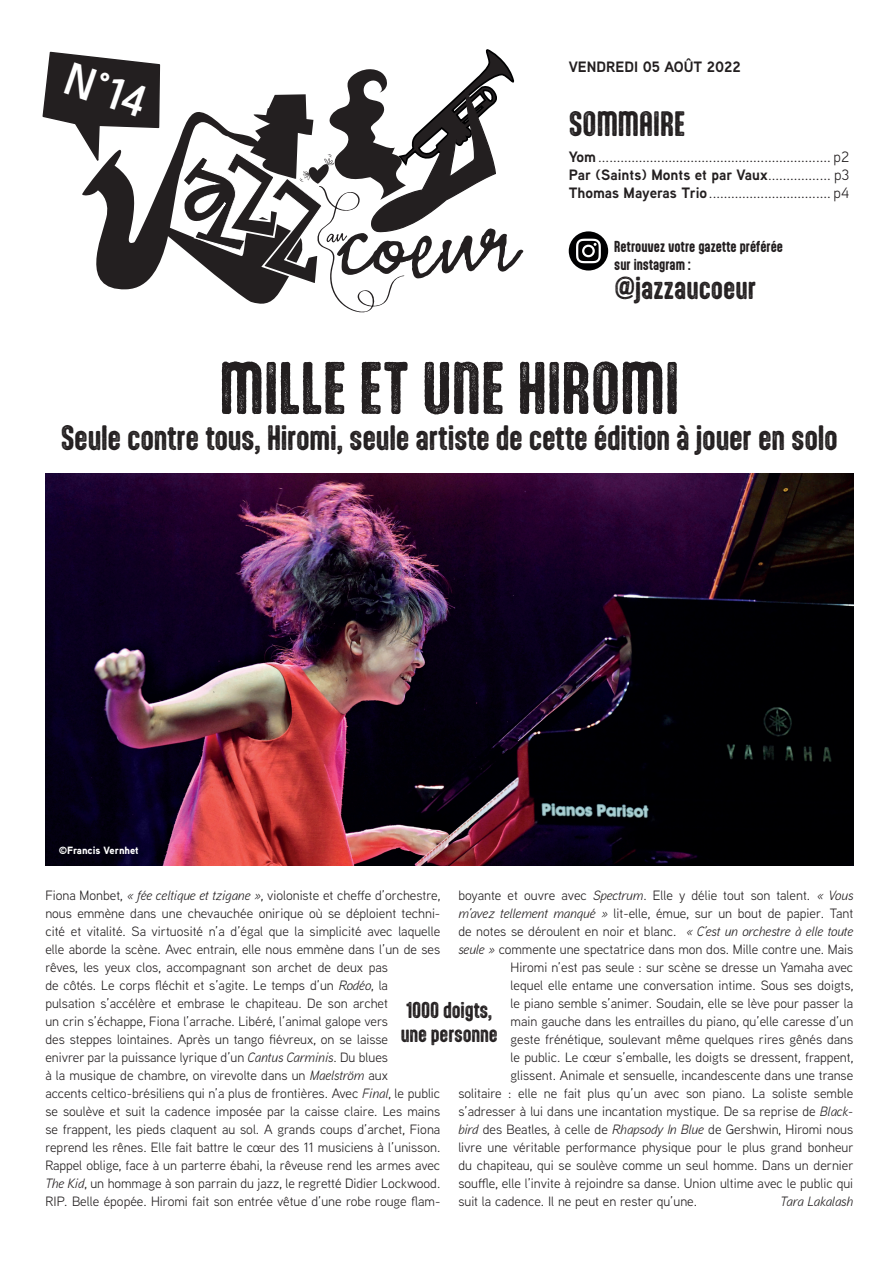
<style>
.page{position:relative;width:893px;height:1263px;background:#fff}
.page>*{position:absolute;margin:0;border:0;box-sizing:border-box;transform-origin:0 0}
.t1{font:63px "Aptly Rust";color:#231f20}
.t2{font:34.5px "TT Comsetak R";color:#fff}
.t3{font:30px "Aptly Rust";letter-spacing:-.01em;color:#231f20}
.t4{font:27px "Aptly Rust";color:#231f20}
.t5{font:19.5px/23.4px "Aptly Rust";letter-spacing:-.01em;color:#231f20}
.t6{font:15px/18px "Aaux Next";color:#231f20;text-align:justify}
.t7{font:700 15px "Aaux Next";color:#231f20}
.t8{font:13.5px/18px "Aaux Next";color:#231f20}
.t9{font:700 13.5px/18px "Aptly";color:#231f20}
.t10{font:italic 13.5px "Aaux Next";color:#231f20}
.t11{font:900 10.5px "Aaux Next";color:#fff}
.s1{font-weight:700}
.s2{font-style:italic}
</style>
<div class="page">
<svg style="left:42px;top:49px;width:481px;height:264px"></svg>
<div style="left:569px;top:231px;width:39px;height:39px;background:#000001;border-radius:50%"></div>
<svg style="left:576px;top:239px;width:25px;height:24px"></svg>
<img style="left:45px;top:473px;width:808px;height:393px">
<h2 class="t2" style="left:74px;top:55px;width:83px;rotate:19deg">N°14</h2>
<p class="t7" style="left:569px;top:56px;width:174px">VENDREDI 05 AOÛT 2022</p>
<h3 class="t3" style="left:569px;top:105px;width:118px">SOMMAIRE</h3>
<p class="t6" style="left:569px;top:147px;width:282px"><span class="s1">Yom</span>............................................................... p2<br><span class="s1">Par (Saints) Monts et par Vaux</span>................. p3<br><span class="s1">Thomas Mayeras Trio</span>................................. p4</p>
<p class="t9" style="left:614px;top:237px;width:170px">Retrouvez votre gazette préférée sur instagram :</p>
<h3 class="t4" style="left:615px;top:271px;width:143px">@jazzaucoeur</h3>
<h1 class="t1" style="left:219px;top:349px;width:461px">MILLE ET UNE HIROMI</h1>
<h3 class="t3" style="left:61px;top:419px;width:779px">Seule contre tous, Hiromi, seule artiste de cette édition à jouer en solo</h3>
<p class="t11" style="left:59px;top:842px;width:82px">©Francis Vernhet</p>
<p class="t8" style="left:45px;top:886px;width:396px">Fiona Monbet, <span class="s2">« fée celtique et tzigane »</span>, violoniste et cheffe d’orchestre, nous emmène dans une chevauchée onirique où se déploient techni&shy;cité et vitalité. Sa virtuosité n’a d’égal que la simplicité avec laquelle elle aborde la scène. Avec entrain, elle nous emmène dans l’un de ses rêves, les yeux clos, accompagnant son archet de deux pas<br>de côtés. Le corps fléchit et s’agite. Le temps d’un <span class="s2">Rodéo</span>, la pulsation s’accélère et embrase le chapiteau. De son archet<br>un crin s’échappe, Fiona l’arrache. Libéré, l’animal galope vers<br>des steppes lointaines. Après un tango fiévreux, on se laisse<br>enivrer par la puissance lyrique d’un <span class="s2">Cantus Carminis</span>. Du blues<br>à la musique de chambre, on virevolte dans un <span class="s2">Maelström</span> aux<br>accents celtico-brésiliens qui n’a plus de frontières. Avec <span class="s2">Final</span>, le public se soulève et suit la cadence imposée par la caisse claire. Les mains se frappent, les pieds claquent au sol. A grands coups d’archet, Fiona reprend les rênes. Elle fait battre le cœur des 11 musiciens à l’unisson.<br>Rappel oblige, face à un parterre ébahi, la rêveuse rend les armes avec <span class="s2">The Kid</span>, un hommage à son parrain du jazz, le regretté Didier Lockwood.<br>RIP. Belle épopée. Hiromi fait son entrée vêtue d’une robe rouge flam-</p>
<p class="t8" style="left:458px;top:886px;width:396px">boyante et ouvre avec <span class="s2">Spectrum</span>. Elle y délie tout son talent. <span class="s2">« Vous</span></p>
<p class="t8" style="left:458px;top:904px;width:396px"><span class="s2">m’avez tellement manqué »</span> lit-elle, émue, sur un bout de papier. Tant</p>
<p class="t8" style="left:458px;top:922px;width:396px">de notes se déroulent en noir et blanc. <span class="s2">« C’est un orchestre à elle toute</span></p>
<p class="t8" style="left:458px;top:940px;width:396px"><span class="s2">seule »</span> commente une spectatrice dans mon dos. Mille contre une. Mais</p>
<p class="t8" style="left:511px;top:958px;width:344px">Hiromi n’est pas seule : sur scène se dresse un Yamaha avec</p>
<p class="t8" style="left:511px;top:976px;width:344px">lequel elle entame une conversation intime. Sous ses doigts,</p>
<p class="t8" style="left:511px;top:994px;width:344px">le piano semble s’animer. Soudain, elle se lève pour passer la</p>
<p class="t8" style="left:511px;top:1012px;width:344px">main gauche dans les entrailles du piano, qu’elle caresse d’un</p>
<p class="t8" style="left:511px;top:1030px;width:344px">geste frénétique, soulevant même quelques rires gênés dans</p>
<p class="t8" style="left:511px;top:1048px;width:344px">le public. Le cœur s’emballe, les doigts se dressent, frappent,</p>
<p class="t8" style="left:511px;top:1066px;width:344px">glissent. Animale et sensuelle, incandescente dans une transe</p>
<p class="t8" style="left:458px;top:1084px;width:396px">solitaire : elle ne fait plus qu’un avec son piano. La soliste semble</p>
<p class="t8" style="left:458px;top:1102px;width:396px">s’adresser à lui dans une incantation mystique. De sa reprise de <span class="s2">Black-</span></p>
<p class="t8" style="left:458px;top:1120px;width:396px"><span class="s2">bird</span> des Beatles, à celle de <span class="s2">Rhapsody In Blue</span> de Gershwin, Hiromi nous</p>
<p class="t8" style="left:458px;top:1138px;width:397px">livre une véritable performance physique pour le plus grand bonheur</p>
<p class="t8" style="left:458px;top:1156px;width:397px">du chapiteau, qui se soulève comme un seul homme. Dans un dernier</p>
<p class="t8" style="left:458px;top:1174px;width:396px">souffle, elle l’invite à rejoindre sa danse. Union ultime avec le public qui</p>
<p class="t8" style="left:458px;top:1192px;width:240px">suit la cadence. Il ne peut en rester qu’une.</p>
<p class="t10" style="left:780px;top:1192px;width:74px">Tara Lakalash</p>
<h3 class="t5" style="left:401px;top:998px;width:99px">1000 doigts, une personne</h3>
</div>
